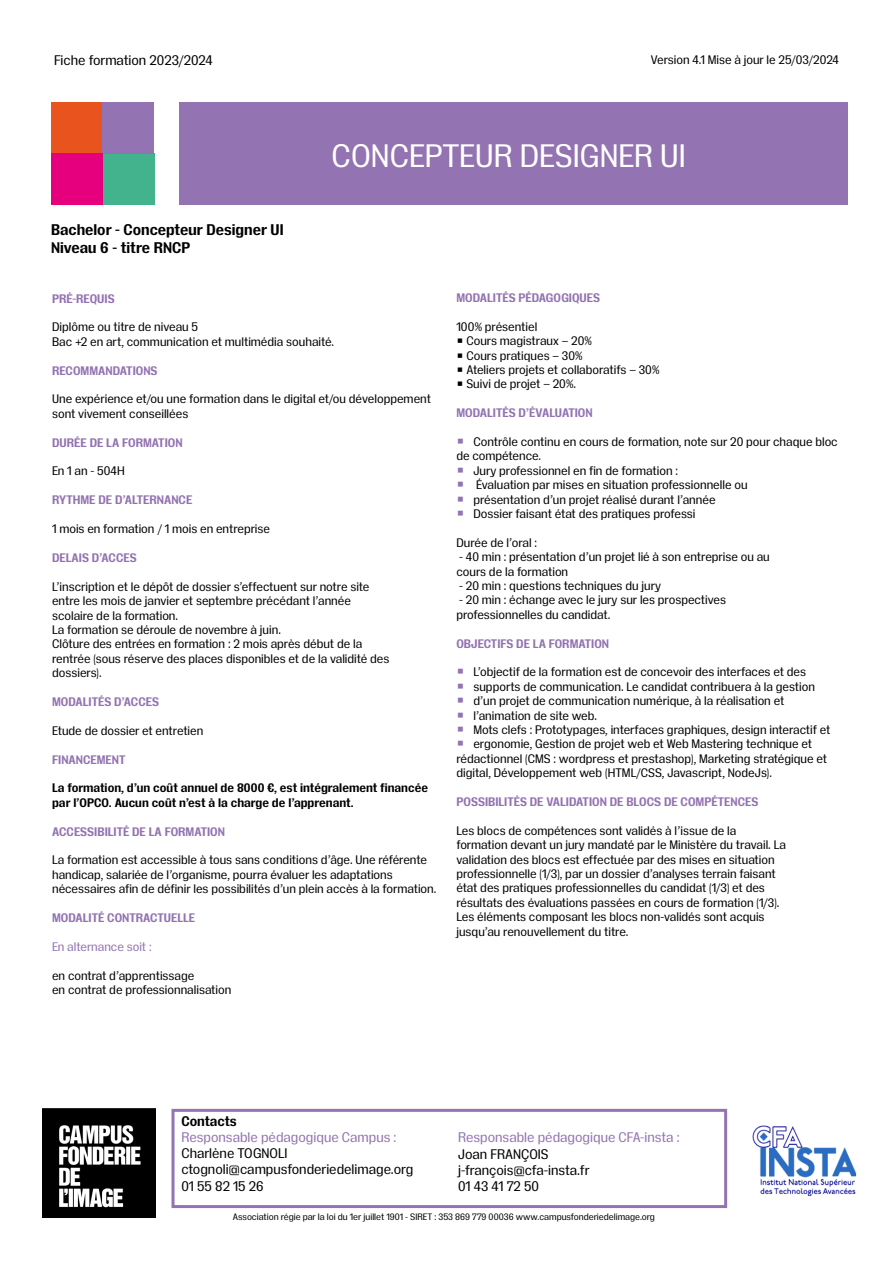
<style>
.page{position:relative;width:893px;height:1263px;background:#fff}
.page>*{position:absolute;margin:0;border:0;box-sizing:border-box;transform-origin:0 0}
.t1{font:31.5px "Insitu";color:#fff}
.t2{font:700 15px/18px "Insitu";color:#000}
.t3{font:13.5px/16.2px "Insitu";color:#000}
.t4{font:13.5px "Insitu";color:#9373b1}
.t5{font:700 13.5px "Insitu";letter-spacing:-.005em;color:#000}
.t6{font:12px/14.4px "Insitu";color:#000}
.t7{font:700 12px "Insitu";color:#9373b1}
.t8{font:700 12px/14.4px "Insitu";color:#000}
.t9{font:12px "Insitu";color:#9373b1}
.t10{font:9px "Insitu";color:#000}
.s1{font-size:13.5px;color:#9373b1}
</style>
<div class="page">
<div style="left:179px;top:102px;width:669px;height:102px;background:#9373b1"></div>
<div style="left:52px;top:102px;width:51px;height:51px;background:#e9531d"></div>
<div style="left:103px;top:153px;width:51px;height:51px;background:#43b38e"></div>
<div style="left:103px;top:102px;width:51px;height:51px;background:#9373b1"></div>
<div style="left:52px;top:153px;width:51px;height:51px;background:#e6007d"></div>
<div style="left:171px;top:1109px;width:556px;height:99px;border:3px solid #9373b1"></div>
<img style="left:43px;top:1109px;width:113px;height:108px">
<img style="left:752px;top:1125px;width:105px;height:72px">
<p class="t3" style="left:54px;top:51px;width:160px">Fiche formation 2023/2024</p>
<p class="t6" style="left:651px;top:51px;width:190px">Version 4.1 Mise à jour le 25/03/2024</p>
<p class="t2" style="left:51px;top:220px;width:234px">Bachelor - Concepteur Designer UI<br>Niveau 6 - titre RNCP</p>
<h1 class="t1" style="left:332px;top:133px;width:356px">CONCEPTEUR DESIGNER UI</h1>
<p class="t7" style="left:52px;top:290px;width:64px">PRÉ-REQUIS</p>
<p class="t6" style="left:52px;top:319px;width:284px">Diplôme ou titre de niveau 5<br>Bac +2 en art, communication et multimédia souhaité.</p>
<p class="t7" style="left:52px;top:362px;width:107px">RECOMMANDATIONS</p>
<p class="t6" style="left:52px;top:391px;width:380px">Une expérience et/ou une formation dans le digital et/ou développement sont vivement conseillées</p>
<p class="t7" style="left:52px;top:434px;width:132px">DURÉE DE LA FORMATION</p>
<p class="t6" style="left:52px;top:463px;width:74px">En 1 an - 504H</p>
<p class="t7" style="left:52px;top:492px;width:142px">RYTHME DE D’ALTERNANCE</p>
<p class="t6" style="left:52px;top:521px;width:219px">1 mois en formation / 1 mois en entreprise</p>
<p class="t7" style="left:52px;top:549px;width:86px">DELAIS D’ACCES</p>
<p class="t6" style="left:52px;top:578px;width:339px">L’inscription et le dépôt de dossier s’effectuent sur notre site entre les mois de janvier et septembre précédant l’année scolaire de la formation.<br>La formation se déroule de novembre à juin.<br>Clôture des entrées en formation : 2 mois après début de la rentrée (sous réserve des places disponibles et de la validité des dossiers).</p>
<p class="t7" style="left:52px;top:693px;width:108px">MODALITÉS D’ACCES</p>
<p class="t6" style="left:52px;top:722px;width:153px">Etude de dossier et entretien</p>
<p class="t7" style="left:52px;top:751px;width:75px">FINANCEMENT</p>
<p class="t8" style="left:52px;top:780px;width:377px">La formation, d’un coût annuel de 8000 €, est intégralement financée par l’OPCO. Aucun coût n’est à la charge de l’apprenant.</p>
<p class="t7" style="left:52px;top:823px;width:174px">ACCESSIBILITÉ DE LA FORMATION</p>
<p class="t6" style="left:52px;top:852px;width:386px">La formation est accessible à tous sans conditions d’âge. Une référente handicap, salariée de l’organisme, pourra évaluer les adaptations nécessaires afin de définir les possibilités d’un plein accès à la formation.</p>
<p class="t7" style="left:52px;top:909px;width:145px">MODALITÉ CONTRACTUELLE</p>
<p class="t9" style="left:52px;top:938px;width:101px">En alternance soit :</p>
<p class="t6" style="left:52px;top:967px;width:181px">en contrat d’apprentissage<br>en contrat de professionnalisation</p>
<p class="t7" style="left:456px;top:289px;width:145px">MODALITÉS PÉDAGOGIQUES</p>
<p class="t6" style="left:456px;top:318px;width:205px">100% présentiel<br>⏹ Cours magistraux – 20%<br>⏹ Cours pratiques – 30%<br>⏹ Ateliers projets et collaboratifs – 30% ⏹ Suivi de projet – 20%.</p>
<p class="t7" style="left:456px;top:404px;width:138px">MODALITÉS D’ÉVALUATION</p>
<p class="t6" style="left:456px;top:434px;width:383px"><span class="s1">⏹</span> Contrôle continu en cours de formation, note sur 20 pour chaque bloc de compétence.<br><span class="s1">⏹</span> Jury professionnel en fin de formation :<br><span class="s1">⏹</span> Évaluation par mises en situation professionnelle ou<br><span class="s1">⏹</span> présentation d’un projet réalisé durant l’année<br><span class="s1">⏹</span> Dossier faisant état des pratiques professi</p>
<p class="t6" style="left:456px;top:534px;width:82px">Durée de l’oral :</p>
<p class="t6" style="left:456px;top:549px;width:315px">- 40 min : présentation d’un projet lié à son entreprise ou au cours de la formation</p>
<p class="t6" style="left:459px;top:578px;width:203px">- 20 min : questions techniques du jury</p>
<p class="t6" style="left:456px;top:592px;width:271px">- 20 min : échange avec le jury sur les prospectives professionnelles du candidat.</p>
<p class="t7" style="left:456px;top:635px;width:154px">OBJECTIFS DE LA FORMATION</p>
<p class="t6" style="left:456px;top:664px;width:376px"><span class="s1">⏹</span> L’objectif de la formation est de concevoir des interfaces et des<br><span class="s1">⏹</span> supports de communication. Le candidat contribuera à la gestion<br><span class="s1">⏹</span> d’un projet de communication numérique, à la réalisation et<br><span class="s1">⏹</span> l’animation de site web.<br><span class="s1">⏹</span> Mots clefs : Prototypages, interfaces graphiques, design interactif et <span class="s1">⏹</span> ergonomie, Gestion de projet web et Web Mastering technique et rédactionnel (CMS : wordpress et prestashop), Marketing stratégique et digital, Développement web (HTML/CSS, Javascript, NodeJs).</p>
<p class="t7" style="left:456px;top:793px;width:303px">POSSIBILITÉS DE VALIDATION DE BLOCS DE COMPÉTENCES</p>
<p class="t6" style="left:456px;top:822px;width:331px">Les blocs de compétences sont validés à l’issue de la formation devant un jury mandaté par le Ministère du travail. La validation des blocs est effectuée par des mises en situation professionnelle (1/3), par un dossier d’analyses terrain faisant état des pratiques professionnelles du candidat (1/3) et des résultats des évaluations passées en cours de formation (1/3).<br>Les éléments composant les blocs non-validés sont acquis jusqu’au renouvellement du titre.</p>
<p class="t5" style="left:181px;top:1111px;width:57px">Contacts</p>
<p class="t4" style="left:181px;top:1128px;width:217px">Responsable pédagogique Campus :</p>
<p class="t3" style="left:181px;top:1144px;width:233px">Charlène TOGNOLI ctognoli@campusfonderiedelimage.org<br>01 55 82 15 26</p>
<p class="t4" style="left:458px;top:1128px;width:223px">Responsable pédagogique CFA-insta :</p>
<p class="t3" style="left:458px;top:1145px;width:133px">Joan FRANÇOIS j-françois@cfa-insta.fr<br>01 43 41 72 50</p>
<p class="t10" style="left:233px;top:1211px;width:424px">Association régie par la loi du 1er juillet 1901 - SIRET : 353 869 779 00036 www.campusfonderiedelimage.org</p>
</div>
